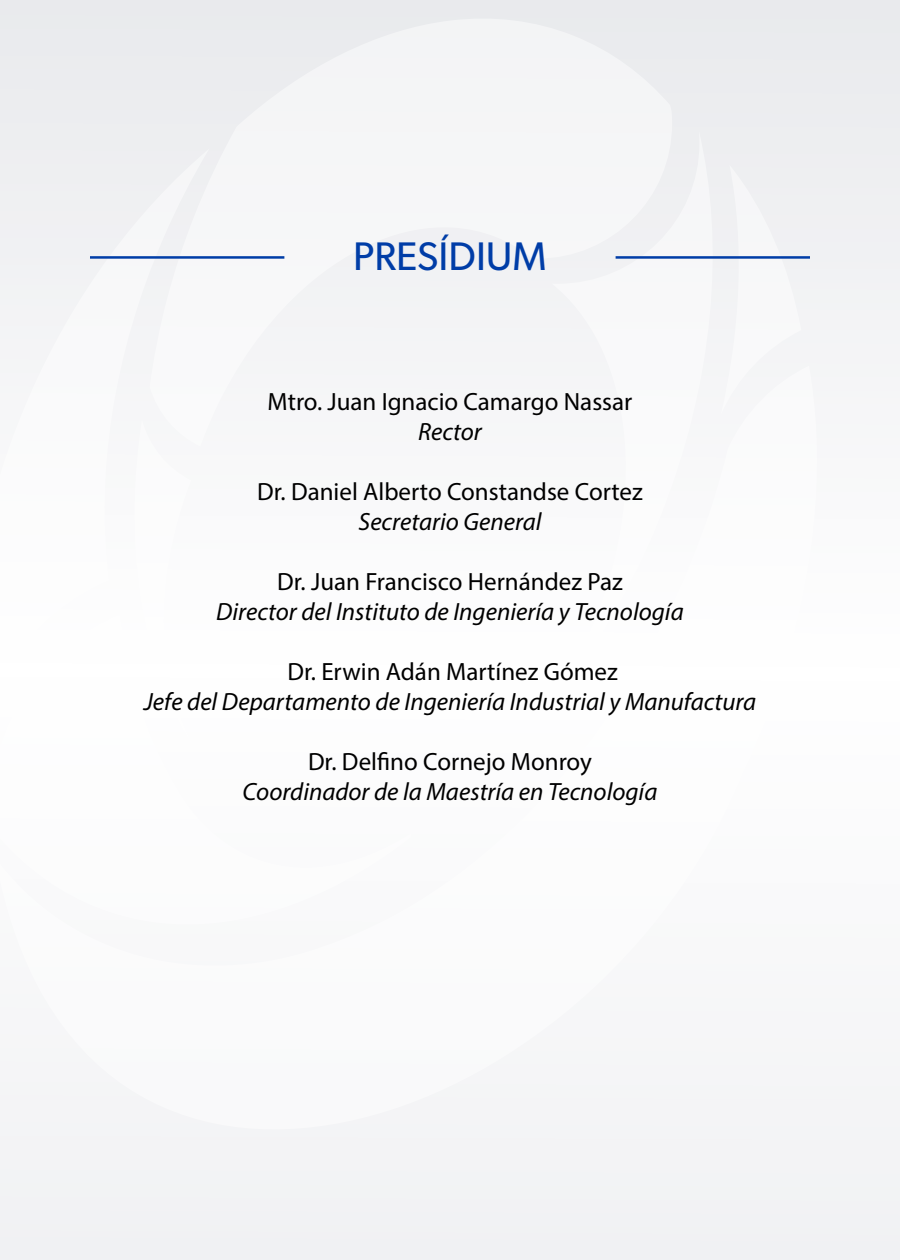
<style>
.page{position:relative;width:900px;height:1260px;background:#f6f6f8}
.page>*{position:absolute;margin:0;border:0;box-sizing:border-box;transform-origin:0 0}
.t1{font:40px "Gibson";color:#003da7}
.t2{font:italic 25px "Myriad Pro";color:#000}
.t3{font:25px "Myriad Pro";color:#000}
</style>
<div class="page">
<hr style="left:616px;top:256px;width:194px;height:3px;background:#003da7">
<hr style="left:90px;top:256px;width:194px;height:3px;background:#003da7">
<h1 class="t1" style="left:353px;top:232px;width:195px">PRESÍDIUM</h1>
<p class="t3" style="left:268px;top:386px;width:366px">Mtro. Juan Ignacio Camargo Nassar</p>
<p class="t2" style="left:418px;top:416px;width:65px">Rector</p>
<p class="t3" style="left:257px;top:476px;width:387px">Dr. Daniel Alberto Constandse Cortez</p>
<p class="t2" style="left:358px;top:506px;width:185px">Secretario General</p>
<p class="t3" style="left:277px;top:566px;width:347px">Dr. Juan Francisco Hernández Paz</p>
<p class="t2" style="left:216px;top:596px;width:469px">Director del Instituto de Ingeniería y Tecnología</p>
<p class="t3" style="left:287px;top:656px;width:332px">Dr. Erwin Adán Martínez Gómez</p>
<p class="t2" style="left:144px;top:686px;width:614px">Jefe del Departamento de Ingeniería Industrial y Manufactura</p>
<p class="t3" style="left:308px;top:746px;width:285px">Dr. Delfino Cornejo Monroy</p>
<p class="t2" style="left:243px;top:776px;width:416px">Coordinador de la Maestría en Tecnología</p>
</div>
